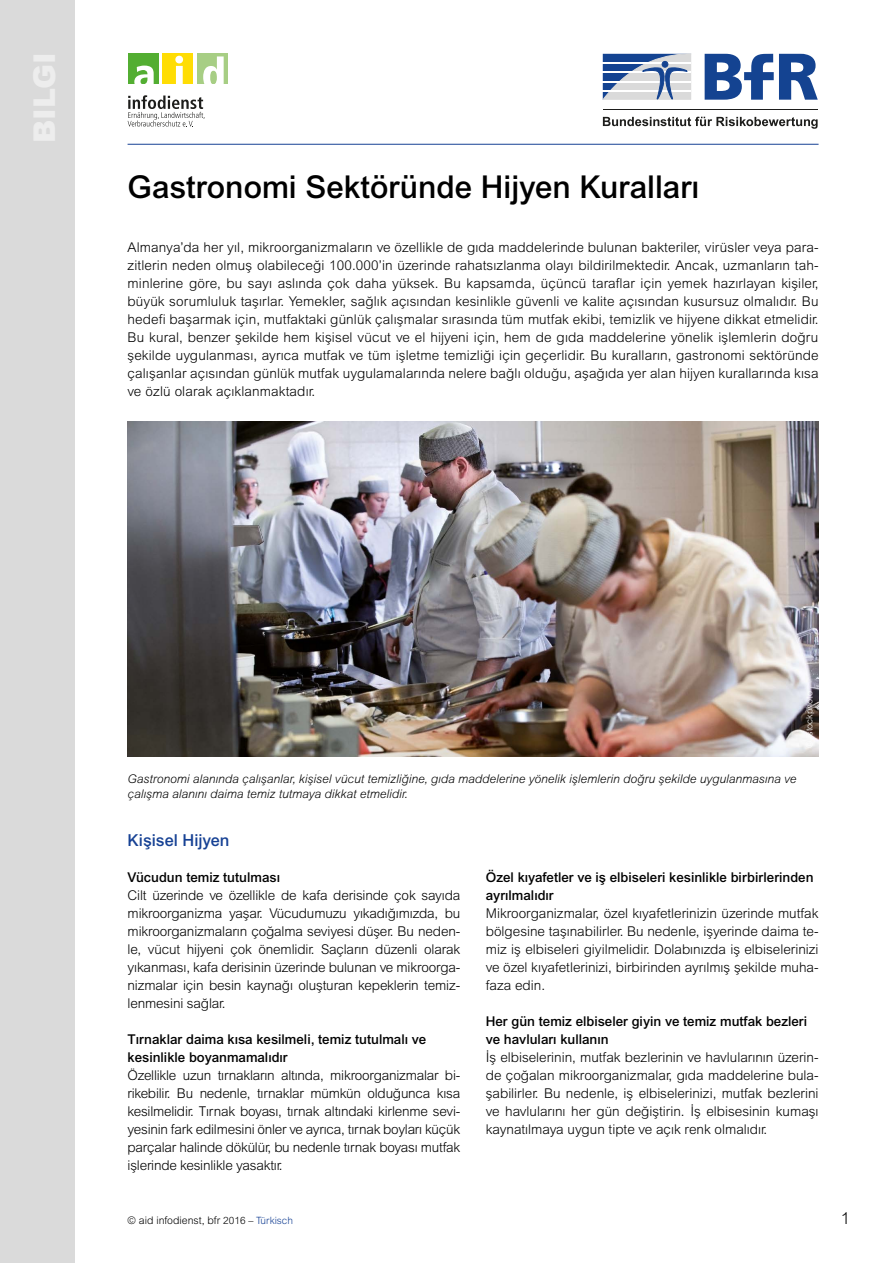
<style>
.page{position:relative;width:893px;height:1263px;background:#fff}
.page>*{position:absolute;margin:0;border:0;box-sizing:border-box;transform-origin:0 0}
.t1{font:500 31.5px "Arial MT Pro";color:#000}
.t2{font:500 16.5px "Arial MT Pro";color:#164194}
.t3{font:300 16.5px "Arial MT Pro";color:#000}
.t4{font:300 13.5px/18px "Arial MT Pro";color:#000;text-align:justify}
.t5{font:500 13.5px/18px "Arial MT Pro";color:#000}
.t6{font:italic 300 12px/15px "Arial MT Pro";color:#000}
.t7{font:300 10.5px "Arial MT Pro";color:#000}
.t8{font:300 9px "Arial MT Pro";color:#fff}
.s1{font-size:10.05px}
.s2{font-size:10.05px;color:#164194}
</style>
<div class="page">
<div style="left:0;top:0;width:74px;height:1263px;background:#dadada"></div>
<hr style="left:128px;top:144px;width:691px;height:1px;background:#164194">
<svg style="left:603px;top:117px;width:215px;height:12px"></svg>
<svg style="left:603px;top:54px;width:88px;height:46px;background:#9dadc7"></svg>
<svg style="left:705px;top:54px;width:113px;height:46px"></svg>
<hr style="left:603px;top:110px;width:215px;height:1px;background:#1d1d1b">
<div style="left:162px;top:54px;width:31px;height:30px;background:#ffdd04"></div>
<div style="left:176px;top:66px;width:7px;height:18px;background:#fff"></div>
<div style="left:175px;top:56px;width:8px;height:7px;background:#fff;border-radius:50%"></div>
<div style="left:197px;top:54px;width:31px;height:30px;background:#a7ce84"></div>
<svg style="left:203px;top:56px;width:21px;height:28px"></svg>
<div style="left:128px;top:54px;width:30px;height:30px;background:#53ae32"></div>
<svg style="left:134px;top:66px;width:20px;height:18px"></svg>
<svg style="left:128px;top:95px;width:77px;height:32px"></svg>
<img style="left:128px;top:422px;width:691px;height:334px">
<h1 class="t1" style="left:128px;top:168px;width:573px">Gastronomi Sektöründe Hijyen Kuralları</h1>
<p class="t4" style="left:128px;top:239px;width:693px">Almanya’da her yıl, mikroorganizmaların ve özellikle de gıda maddelerinde bulunan bakteriler, virüsler veya para&shy;zitlerin neden olmuş olabileceği 100.000’in üzerinde rahatsızlanma olayı bildirilmektedir. Ancak, uzmanların tah&shy;minlerine göre, bu sayı aslında çok daha yüksek. Bu kapsamda, üçüncü taraflar için yemek hazırlayan kişiler, büyük sorumluluk taşırlar. Yemekler, sağlık açısından kesinlikle güvenli ve kalite açısından kusursuz olmalıdır. Bu hedefi başarmak için, mutfaktaki günlük çalışmalar sırasında tüm mutfak ekibi, temizlik ve hijyene dikkat etmelidir.<br>Bu kural, benzer şekilde hem kişisel vücut ve el hijyeni için, hem de gıda maddelerine yönelik işlemlerin doğru şekilde uygulanması, ayrıca mutfak ve tüm işletme temizliği için geçerlidir. Bu kuralların, gastronomi sektöründe çalışanlar açısından günlük mutfak uygulamalarında nelere bağlı olduğu, aşağıda yer alan hijyen kurallarında kısa ve özlü olarak açıklanmaktadır.</p>
<p class="t8" style="left:804px;top:747px;width:58px;rotate:-90deg">© istockphoto</p>
<p class="t6" style="left:128px;top:772px;width:670px">Gastronomi alanında çalışanlar, kişisel vücut temizliğine, gıda maddelerine yönelik işlemlerin doğru şekilde uygulanmasına ve çalışma alanını daima temiz tutmaya dikkat etmelidir.</p>
<p class="t2" style="left:128px;top:831px;width:104px">Kişisel Hijyen</p>
<p class="t5" style="left:128px;top:869px;width:154px">Vücudun temiz tutulması</p>
<p class="t4" style="left:128px;top:887px;width:334px">Cilt üzerinde ve özellikle de kafa derisinde çok sayıda mikroorganizma yaşar. Vücudumuzu yıkadığımızda, bu mikroorganizmaların çoğalma seviyesi düşer. Bu neden&shy;le, vücut hijyeni çok önemlidir. Saçların düzenli olarak yıkanması, kafa derisinin üzerinde bulunan ve mikroorga&shy;nizmalar için besin kaynağı oluşturan kepeklerin temiz&shy;lenmesini sağlar.</p>
<p class="t5" style="left:128px;top:1031px;width:300px">Tırnaklar daima kısa kesilmeli, temiz tutulmalı ve kesinlikle boyanmamalıdır</p>
<p class="t4" style="left:128px;top:1067px;width:334px">Özellikle uzun tırnakların altında, mikroorganizmalar bi&shy;rikebilir. Bu nedenle, tırnaklar mümkün olduğunca kısa kesilmelidir. Tırnak boyası, tırnak altındaki kirlenme sevi&shy;yesinin fark edilmesini önler ve ayrıca, tırnak boyları küçük parçalar halinde dökülür, bu nedenle tırnak boyası mutfak işlerinde kesinlikle yasaktır.</p>
<p class="t7" style="left:128px;top:1214px;width:167px">© aid infodienst, bfr <span class="s1">2016 –</span> <span class="s2">Türkisch</span></p>
<p class="t5" style="left:486px;top:869px;width:329px">Özel kıyafetler ve iş elbiseleri kesinlikle birbirlerinden ayrılmalıdır</p>
<p class="t4" style="left:486px;top:905px;width:334px">Mikroorganizmalar, özel kıyafetlerinizin üzerinde mutfak bölgesine taşınabilirler. Bu nedenle, işyerinde daima te&shy;miz iş elbiseleri giyilmelidir. Dolabınızda iş elbiselerinizi ve özel kıyafetlerinizi, birbirinden ayrılmış şekilde muha&shy;faza edin.</p>
<p class="t5" style="left:486px;top:1013px;width:323px">Her gün temiz elbiseler giyin ve temiz mutfak bezleri ve havluları kullanın</p>
<p class="t4" style="left:486px;top:1048px;width:334px">İş elbiselerinin, mutfak bezlerinin ve havlularının üzerin&shy;de çoğalan mikroorganizmalar, gıda maddelerine bula&shy;şabilirler. Bu nedenle, iş elbiselerinizi, mutfak bezlerini ve havlularını her gün değiştirin. İş elbisesinin kumaşı kaynatılmaya uygun tipte ve açık renk olmalıdır.</p>
<p class="t3" style="left:841px;top:1208px;width:11px">1</p>
</div>
